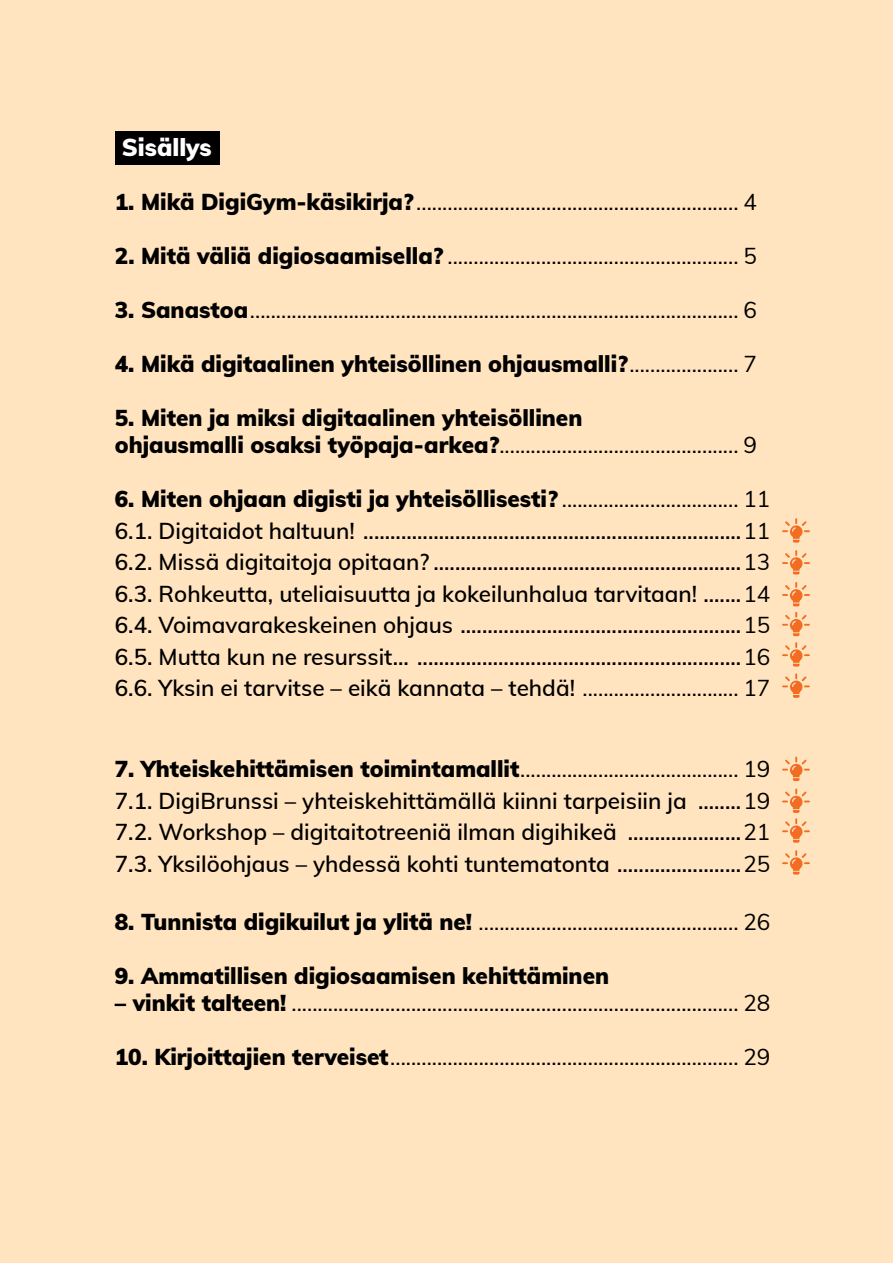
<style>
.page{position:relative;width:893px;height:1263px;background:#ffe4bf}
.page>*{position:absolute;margin:0;border:0;box-sizing:border-box;transform-origin:0 0}
.H2_-_alleviivaus{font:900 24px "Mulish";color:#fff}
.t1{font:22.5px "Mulish";color:#000}
.t2{font:600 22.5px "Mulish";color:#000}
.t3{font:900 22.5px "Mulish";color:#000}
.s1{font-weight:900}
.s2{font-weight:400}
</style>
<div class="page">
<div style="left:115px;top:132px;width:105px;height:33px;background:#000"></div>
<svg style="left:782px;top:518px;width:28px;height:25px"></svg>
<svg style="left:782px;top:550px;width:28px;height:24px"></svg>
<svg style="left:782px;top:582px;width:28px;height:24px"></svg>
<svg style="left:782px;top:612px;width:28px;height:24px"></svg>
<svg style="left:782px;top:642px;width:28px;height:24px"></svg>
<svg style="left:782px;top:673px;width:28px;height:25px"></svg>
<svg style="left:782px;top:757px;width:28px;height:24px"></svg>
<svg style="left:782px;top:789px;width:28px;height:54px"></svg>
<svg style="left:782px;top:850px;width:28px;height:24px"></svg>
<p class="H2_-_alleviivaus" style="left:122px;top:130px;width:92px">Sisällys</p>
<p class="t1" style="left:115px;top:185px;width:644px"><span class="s1">1. Mikä DigiGym-käsikirja?</span>.............................................................. 4</p>
<p class="t1" style="left:115px;top:239px;width:643px"><span class="s1">2. Mitä väliä digiosaamisella?</span> ........................................................ 5</p>
<p class="t1" style="left:115px;top:293px;width:643px"><span class="s1">3. Sanastoa</span>.............................................................................................. 6</p>
<p class="t3" style="left:115px;top:347px;width:643px">4. Mikä digitaalinen yhteisöllinen ohjausmalli?<span class="s2">..................... 7</span></p>
<p class="t3" style="left:115px;top:401px;width:469px">5. Miten ja miksi digitaalinen yhteisöllinen</p>
<p class="t1" style="left:115px;top:428px;width:643px"><span class="s1">ohjausmalli osaksi työpaja-arkea?</span>.............................................. 9</p>
<p class="t3" style="left:115px;top:482px;width:657px">6. Miten ohjaan digisti ja yhteisöllisesti? <span class="s2">.................................. 11</span></p>
<p class="t2" style="left:115px;top:514px;width:657px">6.1. Digitaidot haltuun! ......................................................................<span class="s2">11</span></p>
<p class="t2" style="left:115px;top:545px;width:657px">6.2. Missä digitaitoja opitaan? .........................................................<span class="s2">13</span></p>
<p class="t2" style="left:115px;top:577px;width:657px">6.3. Rohkeutta, uteliaisuutta ja kokeilunhalua tarvitaan! .......<span class="s2">14</span></p>
<p class="t2" style="left:115px;top:608px;width:657px">6.4. Voimavarakeskeinen ohjaus ....................................................<span class="s2">15</span></p>
<p class="t2" style="left:115px;top:640px;width:657px">6.5. Mutta kun ne resurssit... ............................................................<span class="s2">16</span></p>
<p class="t2" style="left:115px;top:671px;width:657px">6.6. Yksin ei tarvitse – eikä kannata – tehdä! <span class="s2">.............................. 17</span></p>
<p class="t1" style="left:115px;top:752px;width:657px"><span class="s1">7. Yhteiskehittämisen toimintamallit</span>.......................................... 19</p>
<p class="t2" style="left:115px;top:784px;width:657px">7.1. DigiBrunssi – yhteiskehittämällä kiinni tarpeisiin ja ........<span class="s2">19</span></p>
<p class="t2" style="left:115px;top:815px;width:657px">7.2. Workshop – digitaitotreeniä ilman digihikeä .....................<span class="s2">21</span></p>
<p class="t2" style="left:115px;top:847px;width:657px">7.3. Yksilöohjaus – yhdessä kohti tuntematonta .......................<span class="s2">25</span></p>
<p class="t1" style="left:115px;top:905px;width:657px"><span class="s1">8. Tunnista digikuilut ja ylitä ne!</span> .................................................. 26</p>
<p class="t3" style="left:115px;top:959px;width:496px">9. Ammatillisen digiosaamisen kehittäminen</p>
<p class="t1" style="left:115px;top:986px;width:657px"><span class="s1">– vinkit talteen!</span> ...................................................................................... 28</p>
<p class="t1" style="left:115px;top:1040px;width:657px"><span class="s1">10. Kirjoittajien terveiset</span>................................................................... 29</p>
</div>
